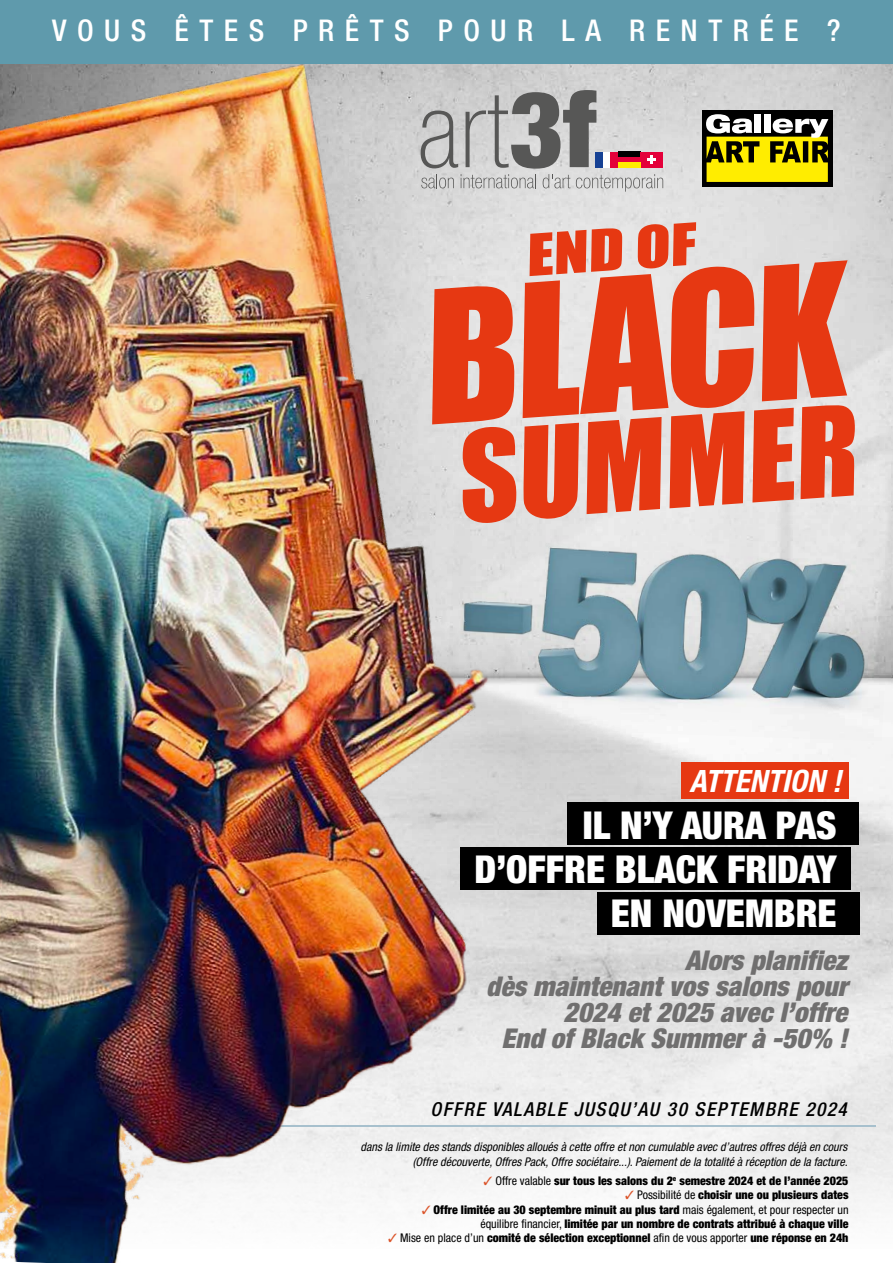
<style>
.page{position:relative;width:893px;height:1263px;background:#fff}
.page>*{position:absolute;margin:0;border:0;box-sizing:border-box;transform-origin:0 0}
.t1{font:170.4px "Impact";color:#e63812}
.t2{font:115.95px "Impact";color:#e63812}
.t3{font:53.4px "Impact";color:#e63812;scale:1.21 1}
.t4{font:900 condensed 38.55px/44px "Helvetica Neue";color:#fff;text-align:right}
.t5{font:italic 700 condensed 30.75px "Helvetica Neue";color:#fff}
.t6{font:500 condensed 30px "Helvetica Neue";letter-spacing:.35em;color:#fff}
.t7{font:italic 900 condensed 27.3px/26px "Helvetica Neue";color:#706f6f;text-align:right}
.t8{font:italic 500 condensed 19.2px "Helvetica Neue";letter-spacing:.08em;color:#000}
.t9{font:900 condensed 12px/14.4px "Helvetica Neue";color:#000;text-align:right}
.t10{font:italic condensed 12px/15px "Helvetica Neue";color:#000;text-align:right}
.s1{color:#db552b}
.s2{font-weight:400}
</style>
<div class="page">
<img style="left:531px;top:64px;width:362px;height:1153px">
<hr style="left:174px;top:1125px;width:702px;height:2px;background:#a7c0cd">
<div style="left:702px;top:110px;width:130px;height:76px;background:#000"></div>
<svg style="left:706px;top:114px;width:122px;height:68px"></svg>
<svg style="left:531px;top:90px;width:132px;height:102px;background:#b2a9a9"></svg>
<div style="left:460px;top:847px;width:391px;height:43px;background:#000"></div>
<div style="left:597px;top:892px;width:262px;height:43px;background:#000"></div>
<div style="left:568px;top:802px;width:291px;height:43px;background:#000"></div>
<div style="left:681px;top:762px;width:167px;height:37px;background:#e63812"></div>
<svg style="left:531px;top:420px;width:362px;height:68px;background:#e4e4e4"></svg>
<img style="left:531px;top:488px;width:362px;height:253px">
<img style="left:0;top:64px;width:531px;height:1199px">
<div style="left:0;top:0;width:893px;height:64px;background:#5f9aac"></div>
<h3 class="t6" style="left:52px;top:12px;width:790px">VOUS ÊTES PRÊTS POUR LA RENTRÉE ?</h3>
<h3 class="t3" style="left:523px;top:214px;width:142px;rotate:-4deg">END OF</h3>
<h1 class="t1" style="left:411px;top:226px;width:424px;rotate:-4deg">BLACK</h1>
<h2 class="t2" style="left:449px;top:388px;width:402px;rotate:-4deg">SUMMER</h2>
<h3 class="t5" style="left:690px;top:763px;width:153px">ATTENTION !</h3>
<h3 class="t4" style="left:474px;top:803px;width:364px">IL N’Y AURA PAS<br>D’OFFRE BLACK FRIDAY<br>EN NOVEMBRE</h3>
<h3 class="t7" style="left:486px;top:947px;width:362px">Alors planifiez<br>dès maintenant vos salons pour<br>2024 et 2025 avec l’offre<br>End of Black Summer à -50% !</h3>
<h3 class="t8" style="left:430px;top:1097px;width:418px">OFFRE VALABLE JUSQU’AU 30 SEPTEMBRE 2024</h3>
<p class="t10" style="left:361px;top:1139px;width:489px">dans la limite des stands disponibles alloués à cette offre et non cumulable avec d’autres offres déjà en cours (Offre découverte, Offres Pack, Offre sociétaire...). Paiement de la totalité à réception de la facture.</p>
<p class="t9" style="left:483px;top:1173px;width:367px"><span class="s1">✓</span> <span class="s2">Offre valable</span> sur tous les salons du 2<sup>e</sup> semestre 2024 et de l’année 2025</p>
<p class="t9" style="left:625px;top:1187px;width:225px"><span class="s1">✓</span> <span class="s2">Possibilité de</span> choisir une ou plusieurs dates</p>
<p class="t9" style="left:422px;top:1202px;width:428px"><span class="s1">✓</span> Offre limitée au 30 septembre minuit au plus tard <span class="s2">mais également, et pour respecter un équilibre financier,</span> limitée par un nombre de contrats attribué à chaque ville</p>
<p class="t9" style="left:388px;top:1231px;width:462px"><span class="s1">✓</span> <span class="s2">Mise en place d’un</span> comité de sélection exceptionnel <span class="s2">afin de vous apporter</span> une réponse en 24h</p>
</div>
